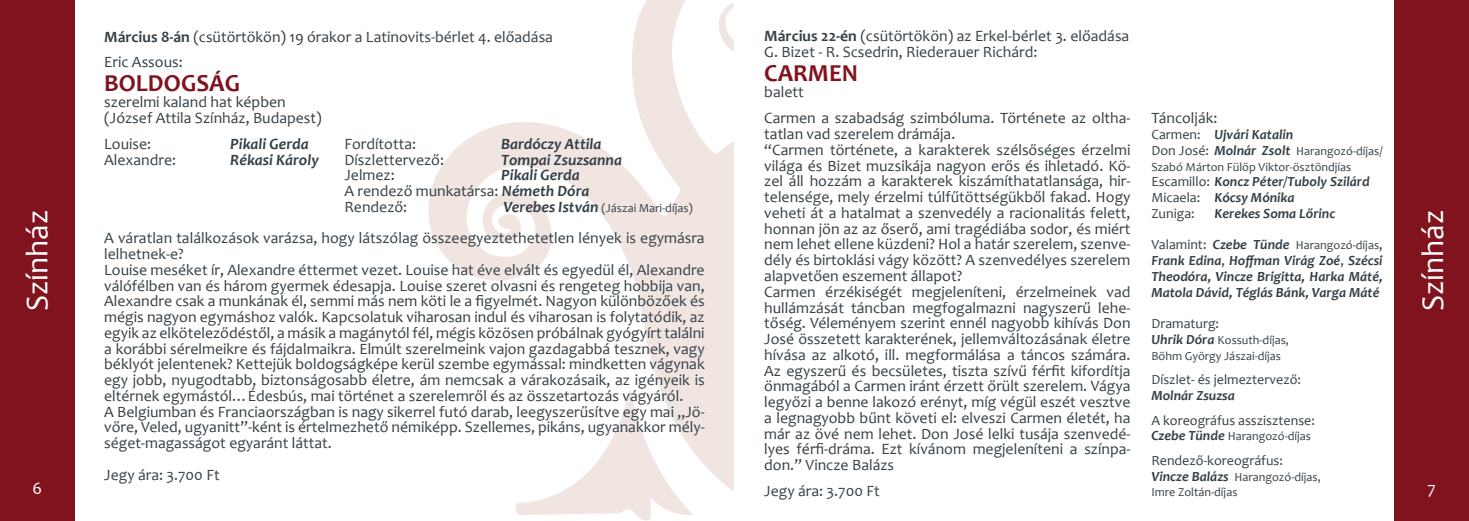
<style>
.page{position:relative;width:1469px;height:521px;background:#fff}
.page>*{position:absolute;margin:0;border:0;box-sizing:border-box;transform-origin:0 0}
.t1{font:31.5px "Candara";color:#fff}
.t2{font:700 24.5px "Candara";color:#81131e}
.t3{font:17.5px "Candara";color:#fff}
.t4{font:15.75px/15.8px "Candara";color:#344047}
.t5{font:italic 700 15.75px "Candara";color:#344047}
.t6{font:italic 700 14px/15.8px "Candara";color:#344047}
.t7{font:14px "Candara";color:#344047}
.t8{font:12.25px/15.8px "Candara";color:#344047}
.s1{font-weight:700}
.s2{font-weight:700;font-style:italic}
.s3{font-weight:700;font-style:italic;font-size:15.75px}
.s4{font-weight:400;font-style:normal}
.s5{font-size:14px}
.s6{font-weight:700;font-style:italic;font-size:14px}
</style>
<div class="page">
<svg style="left:515px;top:502px;width:178px;height:18px"></svg>
<svg style="left:428px;top:0;width:306px;height:502px"></svg>
<div style="left:1394px;top:0;width:74px;height:521px;background:#81131e"></div>
<div style="left:0;top:0;width:74px;height:521px;background:#81131e"></div>
<h1 class="t1" style="left:18px;top:311px;width:103px;rotate:-90deg">Színház</h1>
<p class="t3" style="left:32px;top:478px;width:11px">6</p>
<p class="t4" style="left:104px;top:25px;width:450px;line-height:24.5px"><span class="s1">Március 8-án</span> (csütörtökön) 19 órakor a Latinovits-bérlet 4. előadása<br>Eric Assous:</p>
<h2 class="t2" style="left:104px;top:68px;width:137px">BOLDOGSÁG</h2>
<p class="t4" style="left:104px;top:94px;width:219px">szerelmi kaland hat képben (József Attila Színház, Budapest)</p>
<p class="t4" style="left:104px;top:136px;width:49px">Louise:</p>
<p class="t5" style="left:230px;top:134px;width:80px">Pikali Gerda</p>
<p class="t4" style="left:104px;top:151px;width:73px">Alexandre:</p>
<p class="t5" style="left:230px;top:150px;width:90px">Rékasi Károly</p>
<p class="t4" style="left:344px;top:136px;width:73px">Fordította:</p>
<p class="t5" style="left:501px;top:134px;width:102px">Bardóczy Attila</p>
<p class="t4" style="left:344px;top:151px;width:101px">Díszlettervező:</p>
<p class="t5" style="left:501px;top:150px;width:122px">Tompai Zsuzsanna</p>
<p class="t4" style="left:344px;top:167px;width:52px">Jelmez:</p>
<p class="t4" style="left:344px;top:167px;width:246px;text-indent:157px"><span class="s2">Pikali Gerda<br></span>A rendező munkatársa: <span class="s2">Németh Dóra<br></span>Rendező:</p>
<p class="t8" style="left:503px;top:200px;width:191px"><span class="s3">Verebes István</span> (Jászai Mari-díjas)</p>
<p class="t4" style="left:104px;top:230px;width:602px">A váratlan találkozások varázsa, hogy látszólag összeegyeztethetetlen lények is egymásra lelhetnek-e?<br>Louise meséket ír, Alexandre éttermet vezet. Louise hat éve elvált és egyedül él, Alexandre válófélben van és három gyermek édesapja. Louise szeret olvasni és rengeteg hobbija van, Alexandre csak a munkának él, semmi más nem köti le a figyelmét. Nagyon különbözőek és mégis nagyon egymáshoz valók. Kapcsolatuk viharosan indul és viharosan is folytatódik, az egyik az elköteleződéstől, a másik a magánytól fél, mégis közösen próbálnak gyógyírt találni a korábbi sérelmeikre és fájdalmaikra. Elmúlt szerelmeink vajon gazdagabbá tesznek, vagy béklyót jelentenek? Kettejük boldogságképe kerül szembe egymással: mindketten vágynak egy jobb, nyugodtabb, biztonságosabb életre, ám nemcsak a várakozásaik, az igényeik is eltérnek egymástól…Édesbús, mai történet a szerelemről és az összetartozás vágyáról.<br>A Belgiumban és Franciaországban is nagy sikerrel futó darab, leegyszerűsítve egy mai „Jö&shy;vőre, Veled, ugyanitt”-ként is értelmezhető némiképp. Szellemes, pikáns, ugyanakkor mély&shy;séget-magasságot egyaránt láttat.</p>
<p class="t4" style="left:104px;top:466px;width:117px">Jegy ára: 3.700 Ft</p>
<p class="t4" style="left:764px;top:28px;width:366px"><span class="s1">Március 22-én</span> (csütörtökön) az Erkel-bérlet 3. előadása<br>G. Bizet - R. Scsedrin, Riederauer Richárd:</p>
<h2 class="t2" style="left:764px;top:58px;width:95px">CARMEN</h2>
<p class="t4" style="left:764px;top:79px;width:368px;line-height:26.2px">balett<br>Carmen a szabadság szimbóluma. Története az oltha-</p>
<p class="t4" style="left:764px;top:126px;width:368px">tatlan vad szerelem drámája.<br>“Carmen története, a karakterek szélsőséges érzelmi világa és Bizet muzsikája nagyon erős és ihletadó. Kö&shy;zel áll hozzám a karakterek kiszámíthatatlansága, hir&shy;telensége, mely érzelmi túlfűtöttségükből fakad. Hogy veheti át a hatalmat a szenvedély a racionalitás felett, honnan jön az az őserő, ami tragédiába sodor, és miért nem lehet ellene küzdeni? Hol a határ szerelem, szenve&shy;dély és birtoklási vágy között? A szenvedélyes szerelem alapvetően eszement állapot?<br>Carmen érzékiségét megjeleníteni, érzelmeinek vad hullámzását táncban megfogalmazni nagyszerű lehe&shy;tőség. Véleményem szerint ennél nagyobb kihívás Don José összetett karakterének, jellemváltozásának életre hívása az alkotó, ill. megformálása a táncos számára.<br>Az egyszerű és becsületes, tiszta szívű férfit kifordítja önmagából a Carmen iránt érzett őrült szerelem. Vágya legyőzi a benne lakozó erényt, míg végül eszét vesztve a legnagyobb bűnt követi el: elveszi Carmen életét, ha már az övé nem lehet. Don José lelki tusája szenvedé&shy;lyes férfi-dráma. Ezt kívánom megjeleníteni a színpa&shy;don.” Vincze Balázs</p>
<p class="t4" style="left:764px;top:483px;width:117px">Jegy ára: 3.700 Ft</p>
<p class="t4" style="left:1151px;top:110px;width:68px">Táncolják:</p>
<p class="t6" style="left:1151px;top:127px;width:144px"><span class="s4">Carmen:</span> Ujvári Katalin</p>
<p class="t8" style="left:1151px;top:143px;width:233px"><span class="s5">Don José:</span> <span class="s6">Molnár Zsolt</span> Harangozó-díjas/<br>Szabó Márton Fülöp Viktor-ösztöndjías</p>
<p class="t6" style="left:1151px;top:174px;width:220px"><span class="s4">Escamillo:</span> Koncz Péter/Tuboly Szilárd<br><span class="s4">Micaela:</span> Kócsy Mónika<br><span class="s4">Zuniga:</span></p>
<p class="t6" style="left:1214px;top:205px;width:122px">Kerekes Soma Lőrinc</p>
<p class="t8" style="left:1151px;top:237px;width:233px"><span class="s5">Valamint:</span> <span class="s6">Czebe Tünde</span> Harangozó-díjas<span class="s5">,</span></p>
<p class="t6" style="left:1151px;top:253px;width:233px;text-align:justify">Frank Edina<span class="s4">,</span> Hoffman Virág Zoé<span class="s4">,</span> Szécsi Theodóra, Vincze Brigitta, Harka Máté, Matola Dávid, Téglás Bánk, Varga Máté</p>
<p class="t7" style="left:1151px;top:315px;width:69px">Dramaturg:</p>
<p class="t8" style="left:1151px;top:332px;width:139px"><span class="s6">Uhrik Dóra</span> Kossuth-díjas,<br>Böhm György Jászai-díjas</p>
<p class="t7" style="left:1151px;top:371px;width:151px">Díszlet- és jelmeztervező:</p>
<p class="t6" style="left:1151px;top:387px;width:85px">Molnár Zsuzsa</p>
<p class="t7" style="left:1151px;top:411px;width:165px">A koreográfus asszisztense:</p>
<p class="t8" style="left:1151px;top:428px;width:161px"><span class="s6">Czebe Tünde</span> Harangozó-díjas</p>
<p class="t7" style="left:1151px;top:451px;width:133px">Rendező-koreográfus:</p>
<p class="t8" style="left:1151px;top:468px;width:171px"><span class="s6">Vincze Balázs</span> Harangozó-díjas,<br>Imre Zoltán-díjas</p>
<h1 class="t1" style="left:1413px;top:311px;width:103px;rotate:-90deg">Színház</h1>
<p class="t3" style="left:1427px;top:478px;width:10px">7</p>
</div>
